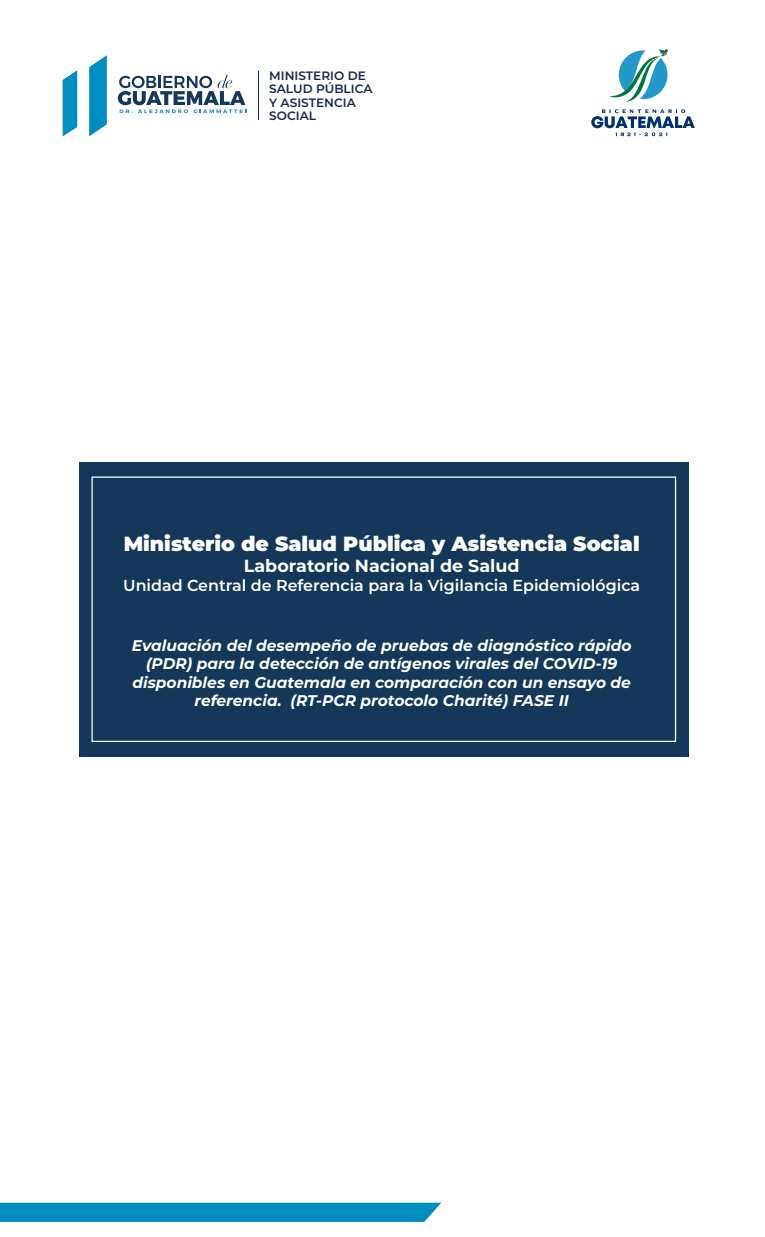
<style>
.page{position:relative;width:765px;height:1237px;background:#fff}
.page>*{position:absolute;margin:0;border:0;box-sizing:border-box;transform-origin:0 0}
.t1{font:900 20.5px "Montserrat";color:#fff}
.t2{font:700 17.5px "Montserrat";color:#fff}
.t3{font:600 15.88px "Montserrat";color:#fff}
.t4{font:italic 700 15.5px/18.5px "Montserrat";color:#fff;text-align:center}
.t5{font:600 12.12px/13.4px "Montserrat";color:#172849}
</style>
<div class="page">
<hr style="left:259px;top:71px;width:1px;height:49px;background:#172849">
<svg style="left:63px;top:71px;width:14px;height:65px"></svg>
<svg style="left:89px;top:55px;width:18px;height:81px"></svg>
<svg style="left:118px;top:75px;width:128px;height:38px"></svg>
<svg style="left:591px;top:109px;width:104px;height:27px"></svg>
<svg style="left:609px;top:49px;width:59px;height:53px"></svg>
<div style="left:79px;top:462px;width:610px;height:295px;background:#14375a"></div>
<div style="left:91px;top:476px;width:585px;height:266px;border:1px solid #fff"></div>
<svg style="left:0;top:1203px;width:441px;height:19px;background:#0590c2"></svg>
<p class="t5" style="left:269px;top:68px;width:105px">MINISTERIO DE<br>SALUD PÚBLICA<br>Y ASISTENCIA<br>SOCIAL</p>
<h1 class="t1" style="left:124px;top:528px;width:517px">Ministerio de Salud Pública y Asistencia Social</h1>
<p class="t2" style="left:244px;top:553px;width:277px">Laboratorio Nacional de Salud</p>
<p class="t3" style="left:123px;top:574px;width:519px">Unidad Central de Referencia para la Vigilancia Epidemiológica</p>
<p class="t4" style="left:132px;top:635px;width:501px">Evaluación del desempeño de pruebas de diagnóstico rápido (PDR) para la detección de antígenos virales del COVID-19 disponibles en Guatemala en comparación con un ensayo de referencia. (RT-PCR protocolo Charité) FASE II</p>
</div>
